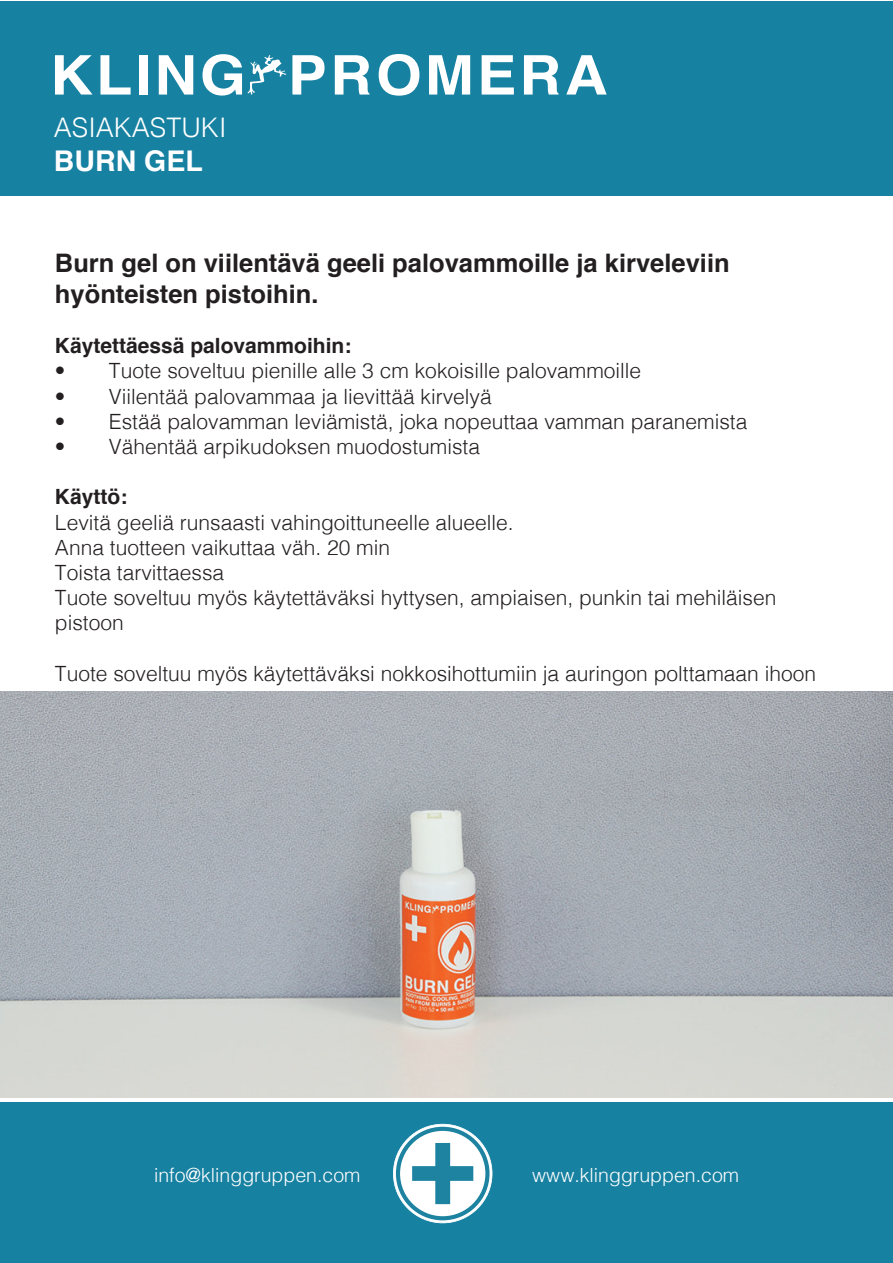
<style>
.page{position:relative;width:893px;height:1263px;background:#fff}
.page>*{position:absolute;margin:0;border:0;box-sizing:border-box;transform-origin:0 0}
.t1{font:700 28.5px "Helvetica";color:#fff}
.t2{font:300 27px "Helvetica";color:#fff}
.t3{font:700 25.5px/30.6px "Helvetica";color:#231f20}
.t4{font:300 21px/25.2px "Helvetica";color:#231f20}
.t5{font:700 21px "Helvetica";color:#231f20}
.t6{font:300 19.5px "Helvetica";color:#fff}
</style>
<div class="page">
<div style="left:0;top:1101px;width:893px;height:161px;background:#1781a1"></div>
<div style="left:0;top:1px;width:893px;height:194px;background:#1781a1"></div>
<svg style="left:55px;top:55px;width:38px;height:40px"></svg>
<svg style="left:100px;top:55px;width:31px;height:40px"></svg>
<div style="left:139px;top:55px;width:9px;height:40px;background:#fff"></div>
<svg style="left:159px;top:55px;width:34px;height:40px"></svg>
<svg style="left:202px;top:54px;width:84px;height:42px"></svg>
<svg style="left:292px;top:55px;width:33px;height:40px"></svg>
<svg style="left:335px;top:55px;width:34px;height:40px"></svg>
<svg style="left:379px;top:54px;width:40px;height:42px"></svg>
<svg style="left:429px;top:55px;width:41px;height:40px"></svg>
<svg style="left:482px;top:55px;width:32px;height:40px"></svg>
<svg style="left:524px;top:55px;width:35px;height:40px"></svg>
<svg style="left:566px;top:55px;width:41px;height:40px"></svg>
<svg style="left:393px;top:1124px;width:99px;height:99px"></svg>
<img style="left:0;top:692px;width:893px;height:406px">
<p class="t2" style="left:54px;top:105px;width:174px">ASIAKASTUKI</p>
<h1 class="t1" style="left:54px;top:138px;width:150px">BURN GEL</h1>
<p class="t3" style="left:55px;top:248px;width:676px">Burn gel on viilentävä geeli palovammoille ja kirveleviin hyönteisten pistoihin.</p>
<p class="t5" style="left:55px;top:329px;width:298px">Käytettäessä palovammoihin:</p>
<p class="t4" style="left:55px;top:357px;width:588px">• Tuote soveltuu pienille alle 3 cm kokoisille palovammoille</p>
<p class="t4" style="left:55px;top:382px;width:438px">• Viilentää palovammaa ja lievittää kirvelyä</p>
<p class="t4" style="left:55px;top:407px;width:694px">• Estää palovamman leviämistä, joka nopeuttaa vamman paranemista</p>
<p class="t4" style="left:55px;top:432px;width:427px">• Vähentää arpikudoksen muodostumista</p>
<p class="t5" style="left:55px;top:480px;width:74px">Käyttö:</p>
<p class="t4" style="left:55px;top:508px;width:723px">Levitä geeliä runsaasti vahingoittuneelle alueelle.<br>Anna tuotteen vaikuttaa väh. 20 min<br>Toista tarvittaessa<br>Tuote soveltuu myös käytettäväksi hyttysen, ampiaisen, punkin tai mehiläisen pistoon</p>
<p class="t4" style="left:55px;top:659px;width:762px">Tuote soveltuu myös käytettäväksi nokkosihottumiin ja auringon polttamaan ihoon</p>
<p class="t6" style="left:154px;top:1158px;width:208px">info@klinggruppen.com</p>
<p class="t6" style="left:532px;top:1158px;width:208px">www.klinggruppen.com</p>
</div>
